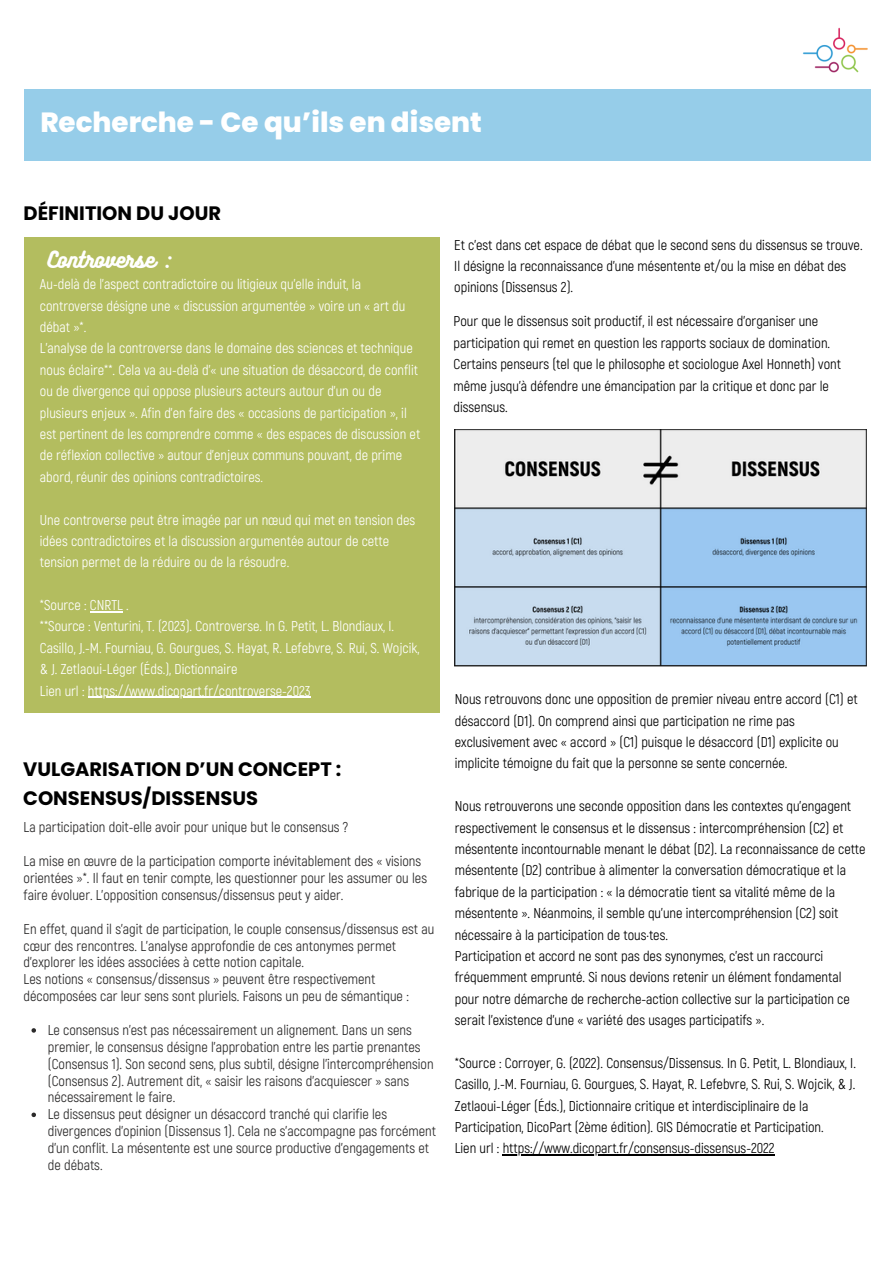
<style>
.page{position:relative;width:894px;height:1264px;background:#fff}
.page>*{position:absolute;margin:0;border:0;box-sizing:border-box;transform-origin:0 0}
.t1{font:800 27.75px "Poppins";color:#fff}
.t2{font:20.25px "Bukhari Script";color:#fff}
.t3{font:700 19.5px/29.1px "Poppins";color:#000}
.t4{font:14.25px/21.5px "Akrobat";color:#000}
.t5{font:14.25px/16.8px "Akrobat";color:#2b2a2a}
.t6{font:14.25px/21.3px "Akrobat";color:#fff}
</style>
<div class="page">
<div style="left:24px;top:89px;width:846px;height:71px;background:#96cde9"></div>
<div style="left:24px;top:237px;width:415px;height:476px;background:#b3bd5f"></div>
<img style="left:802px;top:27px;width:66px;height:46px">
<img style="left:454px;top:429px;width:412px;height:238px">
<hr style="left:90px;top:611px;width:33px;height:1px;background:#fff">
<hr style="left:88px;top:696px;width:222px;height:2px;background:#fff">
<svg style="left:31px;top:1028px;width:5px;height:4px"></svg>
<svg style="left:31px;top:1112px;width:5px;height:5px"></svg>
<hr style="left:502px;top:1154px;width:272px;height:1px;background:#000">
<h2 class="t1" style="left:40px;top:102px;width:443px">Recherche - Ce qu’ils en disent</h2>
<h3 class="t3" style="left:24px;top:199px;width:199px">DÉFINITION DU JOUR</h3>
<p class="t2" style="left:48px;top:246px;width:124px">Controverse :</p>
<p class="t6" style="left:40px;top:274px;width:367px">Au-delà de l’aspect contradictoire ou litigieux qu’elle induit, la controverse désigne une « discussion argumentée » voire un « art du débat »*.</p>
<p class="t6" style="left:40px;top:338px;width:381px">L’analyse de la controverse dans le domaine des sciences et technique nous éclaire**. Cela va au-delà d’« une situation de désaccord, de conflit ou de divergence qui oppose plusieurs acteurs autour d’un ou de plusieurs enjeux ». Afin d’en faire des « occasions de participation », il est pertinent de les comprendre comme « des espaces de discussion et de réflexion collective » autour d’enjeux communs pouvant, de prime abord, réunir des opinions contradictoires.</p>
<h3 class="t6" style="left:40px;top:509px;width:377px">Une controverse peut être imagée par un nœud qui met en tension des idées contradictoires et la discussion argumentée autour de cette tension permet de la réduire ou de la résoudre.</h3>
<h3 class="t6" style="left:40px;top:595px;width:381px">*Source : CNRTL .<br>**Source : Venturini, T. (2023). Controverse. In G. Petit, L. Blondiaux, I.<br>Casillo, J.-M. Fourniau, G. Gourgues, S. Hayat, R. Lefebvre, S. Rui, S. Wojcik, &amp; J. Zetlaoui-Léger (Éds.), Dictionnaire<br>Lien url : https://www.dicopart.fr/controverse-2023</h3>
<h3 class="t3" style="left:23px;top:754px;width:319px">VULGARISATION D’UN CONCEPT :<br>CONSENSUS/DISSENSUS</h3>
<p class="t5" style="left:24px;top:819px;width:326px">La participation doit-elle avoir pour unique but le consensus ?</p>
<p class="t5" style="left:24px;top:853px;width:405px">La mise en œuvre de la participation comporte inévitablement des « visions orientées »*. Il faut en tenir compte, les questionner pour les assumer ou les faire évoluer. L’opposition consensus/dissensus peut y aider.</p>
<h3 class="t5" style="left:24px;top:920px;width:412px">En effet, quand il s’agit de participation, le couple consensus/dissensus est au cœur des rencontres. L’analyse approfondie de ces antonymes permet d’explorer les idées associées à cette notion capitale.<br>Les notions « consensus/dissensus » peuvent être respectivement décomposées car leur sens sont pluriels. Faisons un peu de sémantique :</h3>
<h3 class="t5" style="left:48px;top:1022px;width:387px">Le consensus n’est pas nécessairement un alignement. Dans un sens premier, le consensus désigne l’approbation entre les partie prenantes (Consensus 1). Son second sens, plus subtil, désigne l’intercompréhension (Consensus 2). Autrement dit, « saisir les raisons d’acquiescer » sans nécessairement le faire.</h3>
<p class="t5" style="left:48px;top:1106px;width:389px">Le dissensus peut désigner un désaccord tranché qui clarifie les divergences d’opinion (Dissensus 1). Cela ne s’accompagne pas forcément d’un conflit. La mésentente est une source productive d’engagements et de débats.</p>
<p class="t4" style="left:454px;top:234px;width:410px">Et c’est dans cet espace de débat que le second sens du dissensus se trouve.<br>Il désigne la reconnaissance d’une mésentente et/ou la mise en débat des opinions (Dissensus 2).</p>
<h3 class="t4" style="left:453px;top:311px;width:389px">Pour que le dissensus soit productif, il est nécessaire d’organiser une participation qui remet en question les rapports sociaux de domination.<br>Certains penseurs (tel que le philosophe et sociologue Axel Honneth) vont même jusqu’à défendre une émancipation par la critique et donc par le dissensus.</h3>
<h3 class="t4" style="left:454px;top:689px;width:404px">Nous retrouvons donc une opposition de premier niveau entre accord (C1) et désaccord (D1). On comprend ainsi que participation ne rime pas exclusivement avec « accord » (C1) puisque le désaccord (D1) explicite ou implicite témoigne du fait que la personne se sente concernée.</h3>
<h3 class="t4" style="left:454px;top:796px;width:412px">Nous retrouverons une seconde opposition dans les contextes qu’engagent respectivement le consensus et le dissensus : intercompréhension (C2) et mésentente incontournable menant le débat (D2). La reconnaissance de cette mésentente (D2) contribue à alimenter la conversation démocratique et la fabrique de la participation : « la démocratie tient sa vitalité même de la mésentente ». Néanmoins, il semble qu’une intercompréhension (C2) soit nécessaire à la participation de tous·tes.<br>Participation et accord ne sont pas des synonymes, c’est un raccourci fréquemment emprunté. Si nous devions retenir un élément fondamental pour notre démarche de recherche-action collective sur la participation ce serait l’existence d’une « variété des usages participatifs ».</h3>
<h3 class="t4" style="left:454px;top:1052px;width:402px">*Source : Corroyer, G. (2022). Consensus/Dissensus. In G. Petit, L. Blondiaux, I.<br>Casillo, J.-M. Fourniau, G. Gourgues, S. Hayat, R. Lefebvre, S. Rui, S. Wojcik, &amp; J.<br>Zetlaoui-Léger (Éds.), Dictionnaire critique et interdisciplinaire de la Participation, DicoPart (2ème édition). GIS Démocratie et Participation.<br>Lien url : https://www.dicopart.fr/consensus-dissensus-2022</h3>
</div>
